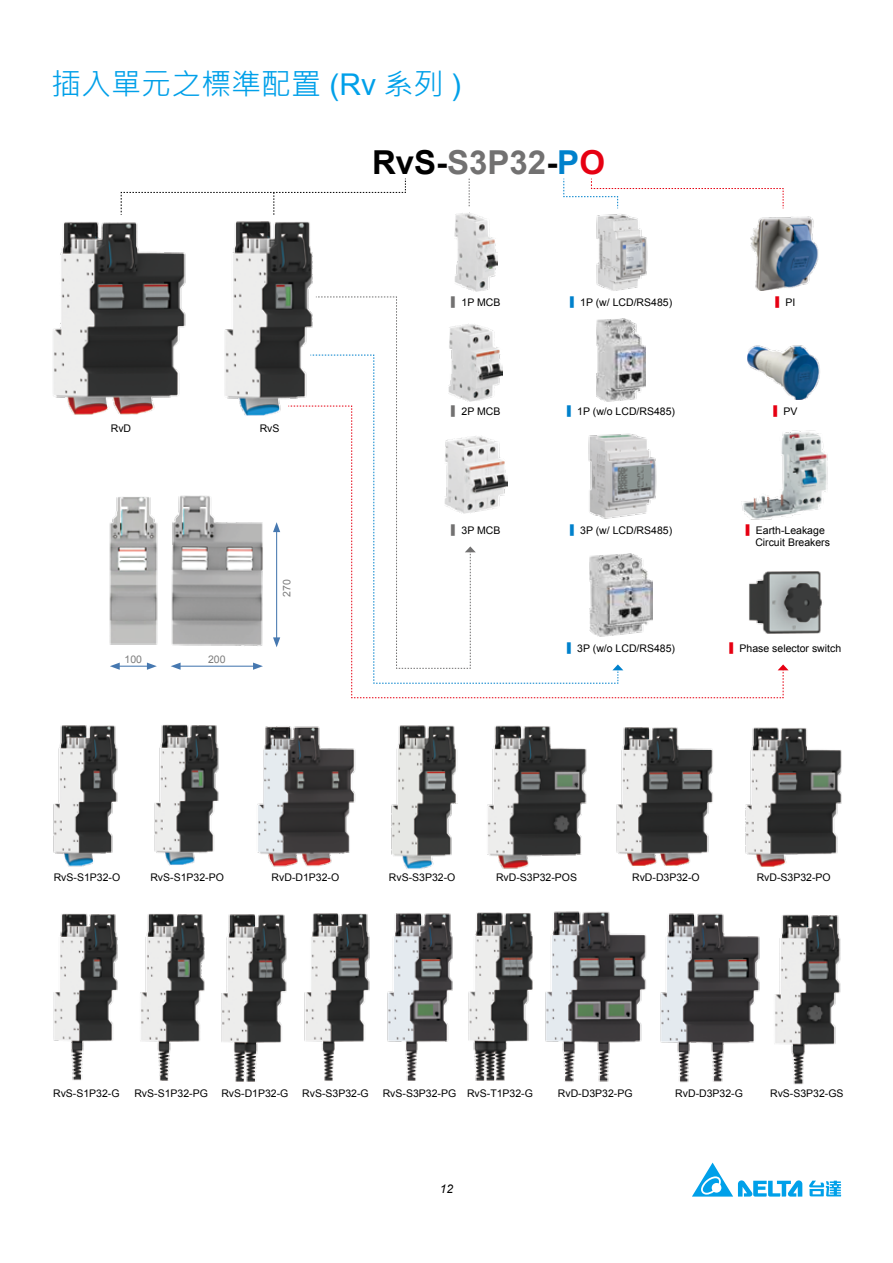
<style>
.page{position:relative;width:893px;height:1263px;background:#fff}
.page>*{position:absolute;margin:0;border:0;box-sizing:border-box;transform-origin:0 0}
.t1{font:700 33px "Arial";color:#000}
.t2{font:30px "Microsoft Jheng Hei";color:#00a0e9}
.t3{font:italic 12px "Arial";color:#000}
.t4{font:10.5px/12px "Arial";color:#000}
.t5{font:10.5px "Arial";color:#7d7d7d}
.s1{font-family:"Arial"}
.s2{color:#727171}
.s3{color:#0081cc}
.s4{color:#e60012}
.s5{font-family:"Microsoft Jheng Hei";color:#727171}
.s6{font-family:"Microsoft Jheng Hei";color:#0081cc}
.s7{font-family:"Microsoft Jheng Hei";color:#e60012}
</style>
<div class="page">
<svg style="left:809px;top:1180px;width:32px;height:16px"></svg>
<svg style="left:692px;top:1162px;width:110px;height:34px"></svg>
<img style="left:454px;top:213px;width:43px;height:78px">
<img style="left:596px;top:214px;width:52px;height:77px">
<img style="left:789px;top:571px;width:33px;height:63px">
<img style="left:750px;top:216px;width:69px;height:75px">
<img style="left:789px;top:345px;width:31px;height:54px">
<img style="left:789px;top:430px;width:39px;height:86px">
<img style="left:53px;top:222px;width:133px;height:193px">
<img style="left:224px;top:221px;width:89px;height:195px">
<img style="left:53px;top:725px;width:65px;height:142px">
<img style="left:154px;top:724px;width:65px;height:142px">
<img style="left:391px;top:725px;width:66px;height:144px">
<img style="left:487px;top:725px;width:100px;height:144px">
<img style="left:616px;top:727px;width:97px;height:139px">
<img style="left:745px;top:727px;width:97px;height:140px">
<img style="left:53px;top:913px;width:65px;height:168px">
<img style="left:140px;top:913px;width:65px;height:168px">
<img style="left:221px;top:914px;width:66px;height:168px">
<img style="left:304px;top:913px;width:66px;height:168px">
<img style="left:468px;top:912px;width:65px;height:169px">
<img style="left:775px;top:914px;width:66px;height:171px">
<svg style="left:469px;top:179px;width:1px;height:27px"></svg>
<svg style="left:563px;top:178px;width:221px;height:31px"></svg>
<svg style="left:120px;top:178px;width:286px;height:37px"></svg>
<svg style="left:291px;top:297px;width:498px;height:401px"></svg>
<hr style="left:276px;top:530px;width:1px;height:110px;background:#4678b0">
<svg style="left:273px;top:637px;width:7px;height:10px"></svg>
<svg style="left:273px;top:522px;width:7px;height:10px"></svg>
<hr style="left:117px;top:666px;width:32px;height:1px;background:#4678b0">
<svg style="left:110px;top:663px;width:10px;height:7px"></svg>
<svg style="left:147px;top:663px;width:10px;height:7px"></svg>
<hr style="left:178px;top:666px;width:77px;height:1px;background:#4678b0">
<svg style="left:171px;top:663px;width:10px;height:7px"></svg>
<svg style="left:253px;top:663px;width:10px;height:7px"></svg>
<img style="left:109px;top:497px;width:49px;height:148px">
<img style="left:171px;top:495px;width:92px;height:151px">
<img style="left:257px;top:726px;width:99px;height:141px">
<img style="left:545px;top:911px;width:101px;height:171px">
<img style="left:660px;top:913px;width:100px;height:170px">
<img style="left:387px;top:913px;width:66px;height:168px">
<h2 class="t2" style="left:51px;top:65px;width:411px">插入單元之標準配置 <span class="s1">(Rv</span> 系列 <span class="s1">)</span></h2>
<p class="t4" style="left:111px;top:423px;width:22px">RvD</p>
<p class="t4" style="left:260px;top:423px;width:21px">RvS</p>
<p class="t5" style="left:124px;top:652px;width:19px">100</p>
<p class="t5" style="left:208px;top:652px;width:19px">200</p>
<p class="t5" style="left:280px;top:597px;width:19px;rotate:-90deg">270</p>
<h1 class="t1" style="left:372px;top:140px;width:234px">RvS-<span class="s2">S3P32</span>-<span class="s3">P</span><span class="s4">O</span></h1>
<p class="t4" style="left:451px;top:296px;width:51px"><span class="s5">▌</span> 1P MCB</p>
<p class="t4" style="left:570px;top:296px;width:104px"><span class="s6">▌</span> 1P (w/ LCD/RS485)</p>
<p class="t4" style="left:775px;top:296px;width:21px"><span class="s7">▌</span> PI</p>
<p class="t4" style="left:451px;top:406px;width:51px"><span class="s5">▌</span> 2P MCB</p>
<p class="t4" style="left:567px;top:406px;width:109px"><span class="s6">▌</span> 1P (w/o LCD/RS485)</p>
<p class="t4" style="left:773px;top:406px;width:26px"><span class="s7">▌</span> PV</p>
<p class="t4" style="left:451px;top:525px;width:51px"><span class="s5">▌</span> 3P MCB</p>
<p class="t4" style="left:570px;top:525px;width:104px"><span class="s6">▌</span> 3P (w/ LCD/RS485)</p>
<p class="t4" style="left:755px;top:525px;width:76px;text-indent:-9px"><span class="s7">▌</span> Earth-Leakage<br>Circuit Breakers</p>
<p class="t4" style="left:567px;top:643px;width:109px"><span class="s6">▌</span> 3P (w/o LCD/RS485)</p>
<p class="t4" style="left:729px;top:643px;width:113px"><span class="s7">▌</span> Phase selector switch</p>
<p class="t4" style="left:54px;top:871px;width:68px">RvS-S1P32-O</p>
<p class="t4" style="left:150px;top:871px;width:75px">RvS-S1P32-PO</p>
<p class="t4" style="left:389px;top:871px;width:68px">RvS-S3P32-O</p>
<p class="t4" style="left:496px;top:871px;width:83px">RvD-S3P32-POS</p>
<p class="t4" style="left:632px;top:871px;width:69px">RvD-D3P32-O</p>
<p class="t4" style="left:757px;top:871px;width:76px">RvD-S3P32-PO</p>
<p class="t4" style="left:272px;top:871px;width:69px">RvD-D1P32-O</p>
<p class="t4" style="left:53px;top:1088px;width:68px">RvS-S1P32-G</p>
<p class="t4" style="left:134px;top:1088px;width:75px">RvS-S1P32-PG</p>
<p class="t4" style="left:221px;top:1088px;width:69px">RvS-D1P32-G</p>
<p class="t4" style="left:302px;top:1088px;width:68px">RvS-S3P32-G</p>
<p class="t4" style="left:467px;top:1088px;width:67px">RvS-T1P32-G</p>
<p class="t4" style="left:770px;top:1088px;width:75px">RvS-S3P32-GS</p>
<p class="t4" style="left:383px;top:1088px;width:75px">RvS-S3P32-PG</p>
<p class="t4" style="left:558px;top:1088px;width:76px">RvD-D3P32-PG</p>
<p class="t4" style="left:675px;top:1088px;width:69px">RvD-D3P32-G</p>
<p class="t3" style="left:440px;top:1181px;width:15px">12</p>
</div>
